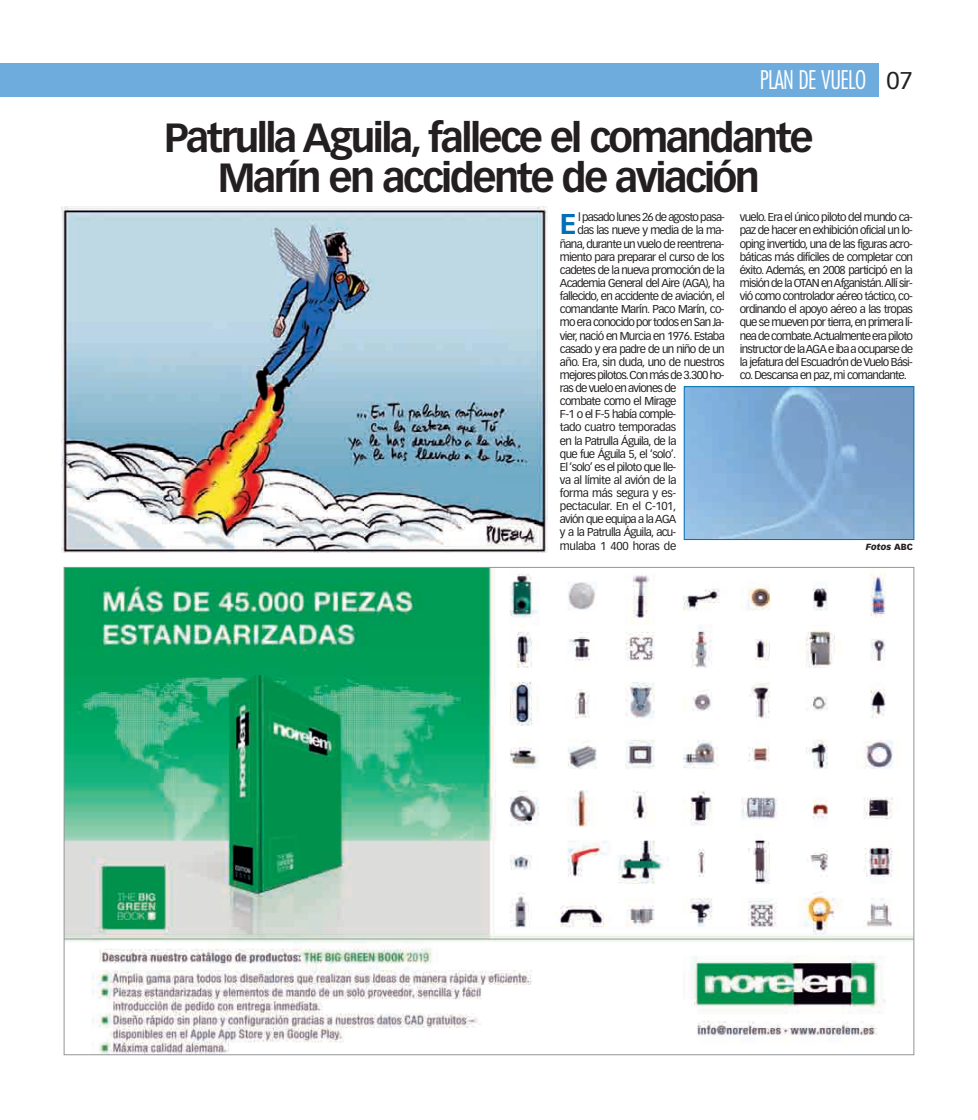
<style>
.page{position:relative;width:978px;height:1120px;background:#fff}
.page>*{position:absolute;margin:0;border:0;box-sizing:border-box;transform-origin:0 0}
.t1{font:700 40px/40px "Vectora LH";letter-spacing:-.06em;color:#231f20;text-align:center}
.t2{font:700 28.12px "Vectora LH";color:#0070b8}
.t3{font:300 condensed 25px "Futura";letter-spacing:-.025em;color:#fff}
.t4{font:11.25px/13.1px "Vectora LH";letter-spacing:-.06em;color:#231f20;text-align:justify}
.t5{font:11.25px "Vectora LH";letter-spacing:-.03em;color:#231f20}
.t6{font:11.25px "Vectora LH";letter-spacing:-.04em;color:#231f20}
.t7{font:11.25px "Vectora LH";letter-spacing:-.035em;color:#231f20}
.t8{font:italic 900 8.75px "Vectora LH";color:#231f20}
.s1{font-family:"Vectora LH";font-weight:400;font-stretch:normal;font-size:23.75px;color:#231f20}
.s2{font-style:normal}
</style>
<div class="page">
<div style="left:0;top:64px;width:879px;height:33px;background:#6eacdd"></div>
<img style="left:66px;top:569px;width:846px;height:484px">
<img style="left:686px;top:388px;width:226px;height:150px">
<div style="left:684px;top:386px;width:230px;height:154px;border:1px solid #0070b8"></div>
<img style="left:61px;top:206px;width:487px;height:346px">
<p class="t3" style="left:760px;top:69px;width:155px">PLAN DE VUELO <span class="s1">07</span></p>
<p class="t1" style="left:165px;top:120px;width:650px">Patrulla Aguila, fallece el comandante<br>Marín en accidente de aviación</p>
<p class="t2" style="left:560px;top:213px;width:18px">E</p>
<p class="t4" style="left:578px;top:211px;width:149px">l pasado lunes 26 de agosto pasa-</p>
<p class="t4" style="left:740px;top:211px;width:175px">vuelo. Era el único piloto del mundo ca&shy;paz de hacer en exhibición oficial un lo&shy;oping invertido, una de las figuras acro&shy;báticas más difíciles de completar con éxito. Además, en 2008 participó en la misión de la OTAN enAfganistán.Allí sir&shy;vió como controlador aéreo táctico, co&shy;ordinando el apoyo aéreo a las tropas que se mueven por tierra,en primera lí&shy;nea de combate.Actualmente era piloto instructor de laAGA e iba a ocuparse de la jefatura del Escuadrón de Vuelo Bási&shy;co.Descansa en paz,mi comandante.</p>
<p class="t4" style="left:578px;top:225px;width:149px">das las nueve y media de la ma-</p>
<p class="t4" style="left:560px;top:238px;width:166px">ñana, durante un vuelo de reentrena-</p>
<p class="t4" style="left:560px;top:251px;width:166px">miento para preparar el curso de los</p>
<p class="t4" style="left:560px;top:264px;width:166px">cadetes de la nueva promoción de la</p>
<p class="t4" style="left:560px;top:277px;width:166px">Academia General del Aire (AGA), ha</p>
<p class="t4" style="left:560px;top:290px;width:166px">fallecido, en accidente de aviación, el</p>
<p class="t4" style="left:560px;top:303px;width:166px">comandante Marín. Paco Marín, co-</p>
<p class="t4" style="left:560px;top:316px;width:166px">mo era conocido por todos en San Ja-</p>
<p class="t4" style="left:560px;top:330px;width:166px">vier, nació en Murcia en 1976. Estaba</p>
<p class="t4" style="left:560px;top:343px;width:166px">casado y era padre de un niño de un</p>
<p class="t4" style="left:560px;top:356px;width:166px">año. Era, sin duda, uno de nuestros</p>
<p class="t4" style="left:560px;top:369px;width:166px">mejores pilotos.Con más de 3.300 ho-</p>
<p class="t4" style="left:560px;top:382px;width:118px">ras de vuelo en aviones de</p>
<p class="t4" style="left:560px;top:395px;width:118px">combate como el Mirage</p>
<p class="t4" style="left:560px;top:408px;width:118px">F-1 o el F-5 había comple-</p>
<p class="t7" style="left:560px;top:423px;width:118px">tado cuatro temporadas</p>
<p class="t4" style="left:560px;top:435px;width:118px">en la Patrulla Águila, de la</p>
<p class="t4" style="left:560px;top:448px;width:118px">que fue Águila 5, el ‘solo’.</p>
<p class="t4" style="left:560px;top:461px;width:118px">El ‘solo’ es el piloto que lle-</p>
<p class="t6" style="left:560px;top:475px;width:118px">va al límite al avión de la</p>
<p class="t5" style="left:560px;top:488px;width:118px">forma más segura y es-</p>
<p class="t5" style="left:560px;top:501px;width:118px">pectacular. En el C-101,</p>
<p class="t4" style="left:560px;top:513px;width:118px">avión que equipa a la AGA</p>
<p class="t4" style="left:560px;top:526px;width:118px">y a la Patrulla Águila, acu-</p>
<p class="t5" style="left:560px;top:541px;width:118px">mulaba 1 400 horas de</p>
<p class="t8" style="left:866px;top:543px;width:49px">Fotos <span class="s2">ABC</span></p>
</div>
